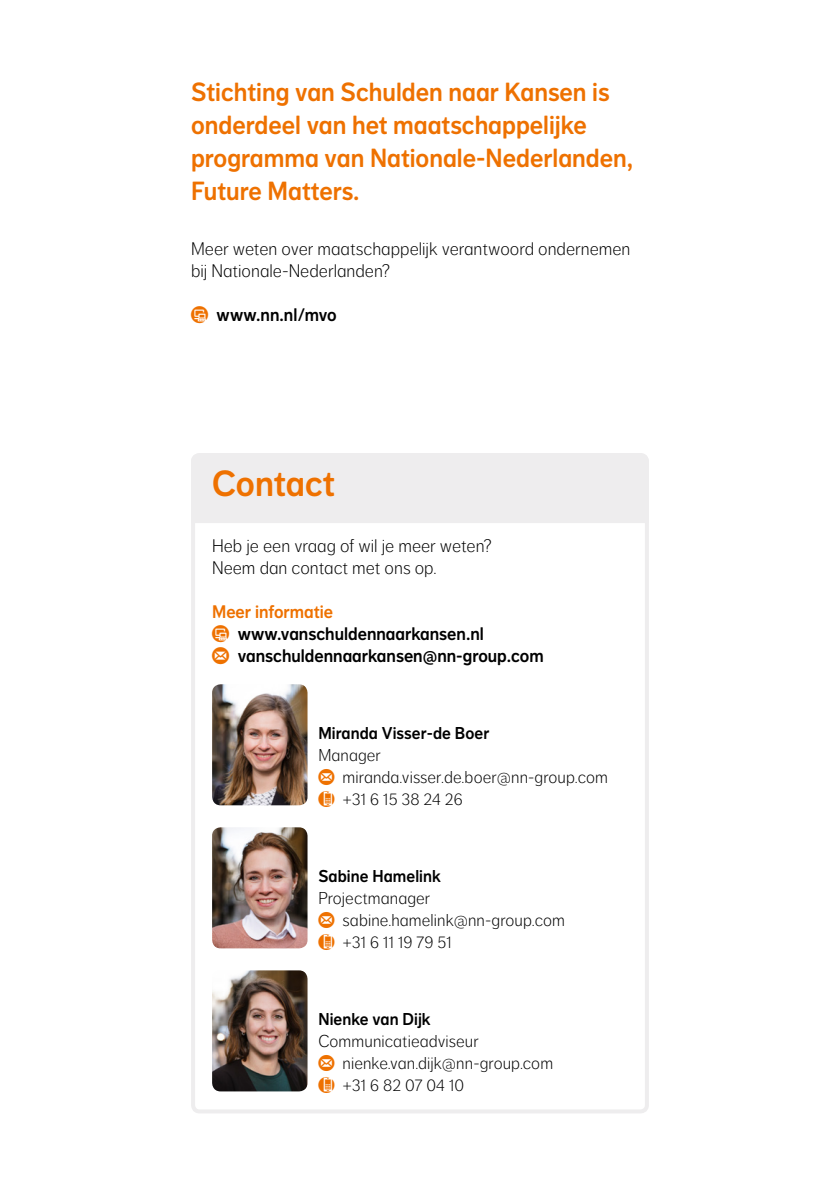
<style>
.page{position:relative;width:840px;height:1191px;background:#fff}
.page>*{position:absolute;margin:0;border:0;box-sizing:border-box;transform-origin:0 0}
.t1{font:36px "NN Dagny Display";color:#ee7100}
.t2{font:26px/33px "NN Dagny Display";color:#ee7100}
.t3{font:300 18px/22px "NN Dagny Text";color:#000}
.t4{font:18px/22px "NN Dagny Display";color:#000}
.t5{font:300 17px/22px "NN Dagny Text";letter-spacing:.005em;color:#000}
.t6{font:17px "NN Dagny Display";letter-spacing:.005em;color:#000}
.s1{font-family:"NN Picto Diap";color:#ee7100}
.s2{color:#ee7100}
.s3{font-family:"NN Picto Diap";font-weight:400;color:#ee7100}
</style>
<div class="page">
<div style="left:196px;top:458px;width:447px;height:65px;background:#eeedee"></div>
<div style="left:191px;top:453px;width:457px;height:660px;border:4px solid #eeedee;border-radius:7px"></div>
<img style="left:212px;top:684px;width:95px;height:121px">
<img style="left:212px;top:827px;width:95px;height:121px">
<img style="left:212px;top:970px;width:95px;height:121px">
<h2 class="t2" style="left:191px;top:76px;width:443px">Stichting van Schulden naar Kansen is onderdeel van het maatschappelijke programma van Nationale-Nederlanden,<br>Future Matters.</h2>
<p class="t3" style="left:191px;top:238px;width:440px">Meer weten over maatschappelijk verantwoord ondernemen bij Nationale-Nederlanden?</p>
<p class="t4" style="left:191px;top:304px;width:147px"><span class="s1">S</span>www.nn.nl/mvo</p>
<h1 class="t1" style="left:212px;top:462px;width:124px">Contact</h1>
<p class="t3" style="left:212px;top:535px;width:281px">Heb je een vraag of wil je meer weten?<br>Neem dan contact met ons op.</p>
<p class="t4" style="left:212px;top:601px;width:333px"><span class="s2">Meer informatie<br></span><span class="s1">S</span>www.vanschuldennaarkansen.nl<br><span class="s1">U</span>vanschuldennaarkansen@nn-group.com</p>
<p class="t6" style="left:318px;top:723px;width:172px">Miranda Visser-de Boer</p>
<p class="t5" style="left:318px;top:744px;width:291px">Manager<br><span class="s3">U</span>miranda.visser.de.boer@nn-group.com <span class="s3">\</span>+31 6 15 38 24 26</p>
<p class="t6" style="left:318px;top:866px;width:124px">Sabine Hamelink</p>
<p class="t5" style="left:318px;top:887px;width:248px">Projectmanager<br><span class="s3">U</span>sabine.hamelink@nn-group.com <span class="s3">\</span>+31 6 11 19 79 51</p>
<p class="t6" style="left:318px;top:1009px;width:114px">Nienke van Dijk</p>
<p class="t5" style="left:318px;top:1030px;width:236px">Communicatieadviseur<br><span class="s3">U</span>nienke.van.dijk@nn-group.com <span class="s3">\</span>+31 6 82 07 04 10</p>
</div>
